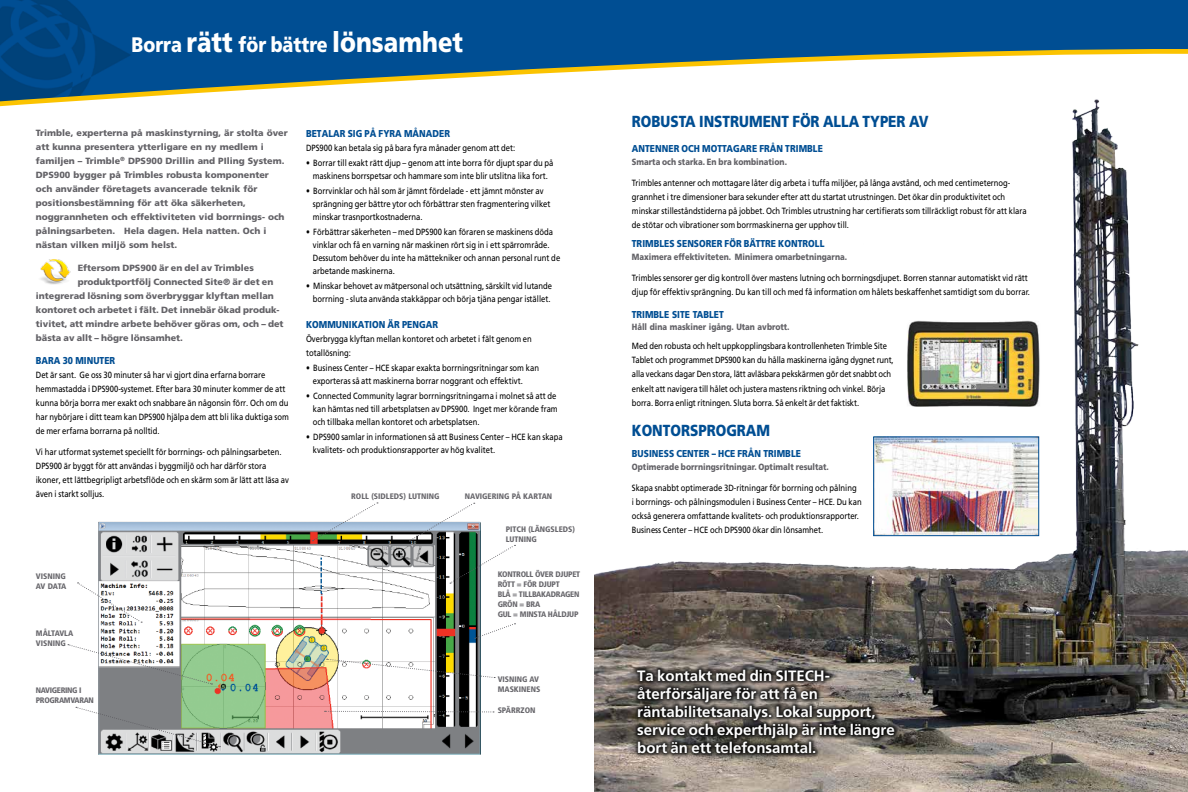
<style>
.page{position:relative;width:1188px;height:792px;background:#fff}
.page>*{position:absolute;margin:0;border:0;box-sizing:border-box;transform-origin:0 0}
.t1{font:900 21px "Frutiger LT Std";color:#fff;scale:.85 1}
.t2{font:900 16px "Frutiger LT Std";color:#004e93;scale:.85 1}
.t3{font:700 15px/18px "Frutiger LT Std";color:#fff}
.t4{font:900 10px "Frutiger LT Std";letter-spacing:.005em;color:#004e93;scale:.85 1}
.t5{font:9px/14px "Frutiger LT Std";color:#000;scale:.85 1}
.t6{font:900 9px/14px "Frutiger LT Std";color:#636267}
.t7{font:900 9px "Frutiger LT Std";color:#636267;scale:.85 1}
.t8{font:900 condensed 8px/10px "Frutiger LT Std";color:#68676c}
.t9{font:900 condensed 8px/10px "Frutiger LT Std";letter-spacing:-.03em;color:#68676c}
.t10{font:900 condensed 8px/10px "Frutiger LT Std";letter-spacing:-.04em;color:#68676c}
.s1{font-size:28px}
</style>
<div class="page">
<img style="left:595px;top:107px;width:593px;height:685px">
<div style="left:0;top:0;width:1188px;height:47px;background:#004e93"></div>
<svg style="left:0;top:47px;width:1188px;height:60px"></svg>
<img style="left:40px;top:259px;width:31px;height:26px">
<div style="left:894px;top:287px;width:159px;height:162px;background:#fff;border-radius:50%"></div>
<img style="left:907px;top:320px;width:133px;height:87px">
<div style="left:632px;top:664px;width:267px;height:94px;background:#000;opacity:.85"></div>
<img style="left:99px;top:521px;width:381px;height:234px">
<svg style="left:313px;top:502px;width:65px;height:39px"></svg>
<svg style="left:409px;top:502px;width:107px;height:82px"></svg>
<svg style="left:475px;top:623px;width:41px;height:16px"></svg>
<svg style="left:327px;top:658px;width:168px;height:21px"></svg>
<svg style="left:78px;top:582px;width:64px;height:41px"></svg>
<svg style="left:68px;top:644px;width:144px;height:41px"></svg>
<svg style="left:76px;top:707px;width:144px;height:41px"></svg>
<svg style="left:325px;top:710px;width:169px;height:3px"></svg>
<img style="left:875px;top:439px;width:162px;height:95px">
<div style="left:873px;top:437px;width:166px;height:99px;border:1px solid #004e93"></div>
<h1 class="t1" style="left:132px;top:32px;width:392px">Borra <span class="s1">rätt</span> för bättre <span class="s1">lönsamhet</span></h1>
<p class="t6" style="left:36px;top:126px;width:253px">Trimble, experterna på maskinstyrning, är stolta över att kunna presentera ytterligare en ny medlem i familjen – Trimble<sup>®</sup> DPS900 Drillin and PIling System.<br>DPS900 bygger på Trimbles robusta komponenter<br>och använder företagets avancerade teknik för positionsbestämning för att öka säkerheten, noggrannheten och effektiviteten vid borrnings- och pålningsarbeten. Hela dagen. Hela natten. Och i nästan vilken miljö som helst.</p>
<p class="t6" style="left:78px;top:261px;width:178px">Eftersom DPS900 är en del av Trimbles</p>
<p class="t6" style="left:78px;top:275px;width:197px">produktportfölj Connected Site® är det en</p>
<p class="t6" style="left:36px;top:289px;width:239px">integrerad lösning som överbryggar klyftan mellan</p>
<p class="t6" style="left:36px;top:303px;width:245px">kontoret och arbetet i fält. Det innebär ökad produk-</p>
<p class="t6" style="left:36px;top:317px;width:249px">tivitet, att mindre arbete behöver göras om, och – det</p>
<p class="t6" style="left:36px;top:331px;width:149px">bästa av allt – högre lönsamhet.</p>
<p class="t4" style="left:36px;top:354px;width:95px">BARA 30 MINUTER</p>
<p class="t5" style="left:36px;top:368px;width:299px">Det är sant. Ge oss 30 minuter så har vi gjort dina erfarna borrare hemmastadda i DPS900-systemet. Efter bara 30 minuter kommer de att kunna börja borra mer exakt och snabbare än någonsin förr. Och om du har nybörjare i ditt team kan DPS900 hjälpa dem att bli lika duktiga som de mer erfarna borrarna på nolltid.</p>
<p class="t5" style="left:36px;top:445px;width:299px">Vi har utformat systemet speciellt för borrnings- och pålningsarbeten.<br>DPS900 är byggt för att användas i byggmiljö och har därför stora ikoner, ett lättbegripligt arbetsflöde och en skärm som är lätt att läsa av även i starkt solljus.</p>
<p class="t8" style="left:36px;top:572px;width:32px">VISNING<br>AV DATA</p>
<p class="t8" style="left:36px;top:628px;width:39px">MÅLTAVLA<br>VISNING</p>
<p class="t8" style="left:36px;top:685px;width:35px">NAVIGERING</p>
<p class="t10" style="left:36px;top:685px;width:59px;text-indent:43px">I<br>PROG RAMVARAN</p>
<p class="t4" style="left:306px;top:127px;width:171px">BETALAR SIG PÅ FYRA MÅNADER</p>
<p class="t5" style="left:306px;top:141px;width:248px">DPS900 kan betala sig på bara fyra månader genom att det:</p>
<p class="t5" style="left:306px;top:156px;width:293px;line-height:13px;text-align:center">• Borrar till exakt rätt djup – genom att inte borra för djupt spar du på maskinens borrspetsar och hammare som inte blir utslitna lika fort.</p>
<p class="t5" style="left:313px;top:184px;width:281px;line-height:13px;text-indent:-7px">• Borrvinklar och hål som är jämnt fördelade - ett jämnt mönster av sprängning ger bättre ytor och förbättrar sten fragmentering vilket minskar trasnportkostnaderna.</p>
<p class="t5" style="left:313px;top:225px;width:293px;line-height:13px;text-indent:-7px">• Förbättrar säkerheten – med DPS900 kan föraren se maskinens döda vinklar och få en varning när maskinen rört sig in i ett spärrområde.<br>Dessutom behöver du inte ha mättekniker och annan personal runt de arbetande maskinerna.</p>
<p class="t5" style="left:306px;top:279px;width:291px;line-height:13px;text-align:center">• Minskar behovet av mätpersonal och utsättning, särskilt vid lutande borrning - sluta använda stakkäppar och börja tjäna pengar istället.</p>
<p class="t4" style="left:306px;top:318px;width:157px">KOMMUNIKATION ÄR PENGAR</p>
<p class="t5" style="left:306px;top:332px;width:267px">Överbrygga klyftan mellan kontoret och arbetet i fält genom en totallösning:</p>
<p class="t5" style="left:313px;top:361px;width:268px;line-height:13px;text-indent:-7px">• Business Center – HCE skapar exakta borrningsritningar som kan exporteras så att maskinerna borrar noggrant och effektivt.</p>
<p class="t5" style="left:313px;top:389px;width:290px;line-height:13px;text-indent:-7px">• Connected Community lagrar borrningsritningarna i molnet så att de kan hämtas ned till arbetsplatsen av DPS900. Inget mer körande fram och tillbaka mellan kontoret och arbetsplatsen.</p>
<p class="t5" style="left:313px;top:430px;width:296px;line-height:13px;text-indent:-7px">• DPS900 samlar in informationen så att Business Center – HCE kan skapa kvalitets- och produktionsrapporter av hög kvalitet.</p>
<p class="t8" style="left:351px;top:491px;width:90px">ROLL (SIDLEDS) LUTNING</p>
<p class="t8" style="left:465px;top:491px;width:37px">NAVIGE RING</p>
<p class="t8" style="left:512px;top:491px;width:41px">PÅ KARTAN</p>
<p class="t8" style="left:506px;top:524px;width:71px">PITCH (LÄNGSLEDS)<br>LUTNING</p>
<p class="t8" style="left:498px;top:569px;width:29px">KONTROLL</p>
<p class="t9" style="left:498px;top:569px;width:80px;text-indent:38px">ÖVER DJUPET<br>RÖTT = FÖR DJUPT<br>BLÅ = TILLBAKA</p>
<p class="t8" style="left:551px;top:589px;width:30px">DRAGEN</p>
<p class="t8" style="left:498px;top:599px;width:44px">GRÖN = BRA<br>GUL</p>
<p class="t8" style="left:513px;top:609px;width:18px">= MINST</p>
<p class="t8" style="left:541px;top:609px;width:39px">A HÅLDJUP</p>
<p class="t8" style="left:498px;top:674px;width:10px">VISNING</p>
<p class="t8" style="left:530px;top:674px;width:11px">AV</p>
<p class="t8" style="left:498px;top:684px;width:27px">MASKINENS</p>
<p class="t8" style="left:498px;top:706px;width:34px">SPÄRRZON</p>
<h2 class="t2" style="left:632px;top:111px;width:351px">ROBUSTA INSTRUMENT FÖR ALLA TYPER AV</h2>
<p class="t4" style="left:632px;top:142px;width:226px">ANTENNER OCH MOTTAGARE FRÅN TRIMBLE</p>
<p class="t7" style="left:632px;top:156px;width:184px">Smarta och starka. En bra kombination.</p>
<p class="t5" style="left:632px;top:176px;width:466px">Trimbles antenner och mottagare låter dig arbeta i tuffa miljöer, på långa avstånd, och med centimeternog&shy;grannhet i tre dimensioner bara sekunder efter att du startat utrustningen. Det ökar din produktivitet och minskar stilleståndstiderna på jobbet. Och Trimbles utrustning har certifierats som tillräckligt robust för att klara de stötar och vibrationer som borrmaskinerna ger upphov till.</p>
<p class="t4" style="left:632px;top:237px;width:228px">TRIMBLES SENSORER FÖR BÄTTRE KONTROLL</p>
<p class="t7" style="left:632px;top:251px;width:255px">Maximera effektiviteten. Minimera omarbetningarna.</p>
<p class="t5" style="left:632px;top:271px;width:470px">Trimbles sensorer ger dig kontroll över mastens lutning och borrningsdjupet. Borren stannar automatiskt vid rätt djup för effektiv sprängning. Du kan till och med få information om hålets beskaffenhet samtidigt som du borrar.</p>
<p class="t4" style="left:632px;top:309px;width:110px">TRIMBLE SITE TABLET</p>
<p class="t7" style="left:632px;top:322px;width:187px">Håll dina maskiner igång. Utan avbrott.</p>
<p class="t5" style="left:632px;top:339px;width:310px">Med den robusta och helt uppkopplingsbara kontrollenheten Trimble Site Tablet och programmet DPS900 kan du hålla maskinerna igång dygnet runt, alla veckans dagar Den stora, lätt avläsbara pekskärmen gör det snabbt och enkelt att navigera till hålet och justera mastens riktning och vinkel. Börja borra. Borra enligt ritningen. Sluta borra. Så enkelt är det faktiskt.</p>
<h2 class="t2" style="left:632px;top:421px;width:164px">KONTORSPROGRAM</h2>
<p class="t4" style="left:632px;top:447px;width:200px">BUSINESS CENTER – HCE FRÅN TRIMBLE</p>
<p class="t7" style="left:632px;top:461px;width:233px">Optimerade borrningsritningar. Optimalt resultat.</p>
<p class="t5" style="left:632px;top:481px;width:272px">Skapa snabbt optimerade 3D-ritningar för borrning och pålning<br>i borrnings- och pålningsmodulen i Business Center – HCE. Du kan också generera omfattande kvalitets- och produktionsrapporter.<br>Business Center – HCE och DPS900 ökar din lönsamhet.</p>
<h3 class="t3" style="left:637px;top:667px;width:259px">Ta kontakt med din SITECH&shy;återförsäljare för att få en räntabilitetsanalys. Lokal support, service och experthjälp är inte längre bort än ett telefonsamtal.</h3>
</div>
